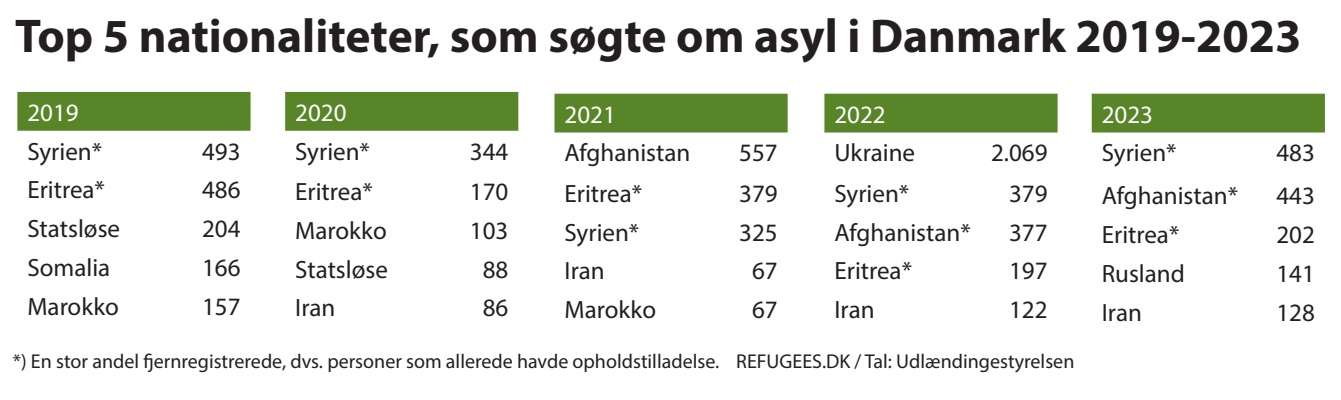
<style>
.page{position:relative;width:1341px;height:400px;background:#fff}
.page>*{position:absolute;margin:0;border:0;box-sizing:border-box;transform-origin:0 0}
.t1{font:700 47.5px "Myriad Pro";color:#231f20}
.t2{font:25px "Myriad Pro";color:#231f20}
.t3{font:25px "Myriad Pro";color:#fff}
.t4{font:20px "Myriad Pro";color:#231f20}
</style>
<div class="page">
<div style="left:285px;top:92px;width:233px;height:39px;background:#588527"></div>
<div style="left:17px;top:92px;width:233px;height:39px;background:#588527"></div>
<div style="left:554px;top:94px;width:233px;height:38px;background:#588527"></div>
<div style="left:824px;top:94px;width:233px;height:38px;background:#588527"></div>
<div style="left:1091px;top:94px;width:233px;height:38px;background:#588527"></div>
<p class="t1" style="left:15px;top:5px;width:1287px">Top 5 nationaliteter, som søgte om asyl i Danmark 2019-2023</p>
<p class="t3" style="left:27px;top:97px;width:53px">2019</p>
<p class="t2" style="left:27px;top:135px;width:76px">Syrien*</p>
<p class="t2" style="left:202px;top:135px;width:40px">493</p>
<p class="t2" style="left:27px;top:174px;width:79px">Eritrea*</p>
<p class="t2" style="left:202px;top:174px;width:40px">486</p>
<p class="t2" style="left:27px;top:213px;width:94px">Statsløse</p>
<p class="t2" style="left:202px;top:213px;width:40px">204</p>
<p class="t2" style="left:27px;top:252px;width:84px">Somalia</p>
<p class="t2" style="left:202px;top:252px;width:40px">166</p>
<p class="t2" style="left:27px;top:291px;width:93px">Marokko</p>
<p class="t2" style="left:202px;top:291px;width:40px">157</p>
<p class="t3" style="left:295px;top:97px;width:53px">2020</p>
<p class="t2" style="left:295px;top:135px;width:76px">Syrien*</p>
<p class="t2" style="left:470px;top:135px;width:40px">344</p>
<p class="t2" style="left:295px;top:176px;width:79px">Eritrea*</p>
<p class="t2" style="left:470px;top:176px;width:40px">170</p>
<p class="t2" style="left:295px;top:215px;width:93px">Marokko</p>
<p class="t2" style="left:470px;top:215px;width:40px">103</p>
<p class="t2" style="left:295px;top:253px;width:94px">Statsløse</p>
<p class="t2" style="left:482px;top:253px;width:27px">88</p>
<p class="t2" style="left:295px;top:292px;width:42px">Iran</p>
<p class="t2" style="left:482px;top:292px;width:27px">86</p>
<p class="t3" style="left:564px;top:98px;width:53px">2021</p>
<p class="t2" style="left:564px;top:137px;width:127px">Afghanistan</p>
<p class="t2" style="left:739px;top:137px;width:40px">557</p>
<p class="t2" style="left:564px;top:178px;width:79px">Eritrea*</p>
<p class="t2" style="left:739px;top:178px;width:40px">379</p>
<p class="t2" style="left:564px;top:216px;width:76px">Syrien*</p>
<p class="t2" style="left:739px;top:216px;width:40px">325</p>
<p class="t2" style="left:564px;top:255px;width:42px">Iran</p>
<p class="t2" style="left:752px;top:255px;width:27px">67</p>
<p class="t2" style="left:564px;top:294px;width:93px">Marokko</p>
<p class="t2" style="left:752px;top:294px;width:27px">67</p>
<p class="t3" style="left:834px;top:98px;width:53px">2022</p>
<p class="t2" style="left:834px;top:137px;width:82px">Ukraine</p>
<p class="t2" style="left:990px;top:137px;width:58px">2.069</p>
<p class="t2" style="left:834px;top:178px;width:76px">Syrien*</p>
<p class="t2" style="left:1008px;top:178px;width:40px">379</p>
<p class="t2" style="left:834px;top:216px;width:138px">Afghanistan*</p>
<p class="t2" style="left:1008px;top:216px;width:40px">377</p>
<p class="t2" style="left:834px;top:255px;width:79px">Eritrea*</p>
<p class="t2" style="left:1008px;top:255px;width:40px">197</p>
<p class="t2" style="left:834px;top:294px;width:42px">Iran</p>
<p class="t2" style="left:1008px;top:294px;width:40px">122</p>
<p class="t4" style="left:13px;top:348px;width:1063px">*) En stor andel fjernregistrerede, dvs. personer som allerede havde opholdstilladelse. REFUGEES.DK / Tal: Udlændingestyrelsen</p>
<p class="t3" style="left:1101px;top:98px;width:53px">2023</p>
<p class="t2" style="left:1101px;top:137px;width:76px">Syrien*</p>
<p class="t2" style="left:1276px;top:137px;width:40px">483</p>
<p class="t2" style="left:1101px;top:180px;width:138px">Afghanistan*</p>
<p class="t2" style="left:1276px;top:180px;width:40px">443</p>
<p class="t2" style="left:1101px;top:219px;width:79px">Eritrea*</p>
<p class="t2" style="left:1276px;top:219px;width:40px">202</p>
<p class="t2" style="left:1101px;top:257px;width:85px">Rusland</p>
<p class="t2" style="left:1276px;top:257px;width:40px">141</p>
<p class="t2" style="left:1101px;top:296px;width:42px">Iran</p>
<p class="t2" style="left:1276px;top:296px;width:40px">128</p>
</div>
